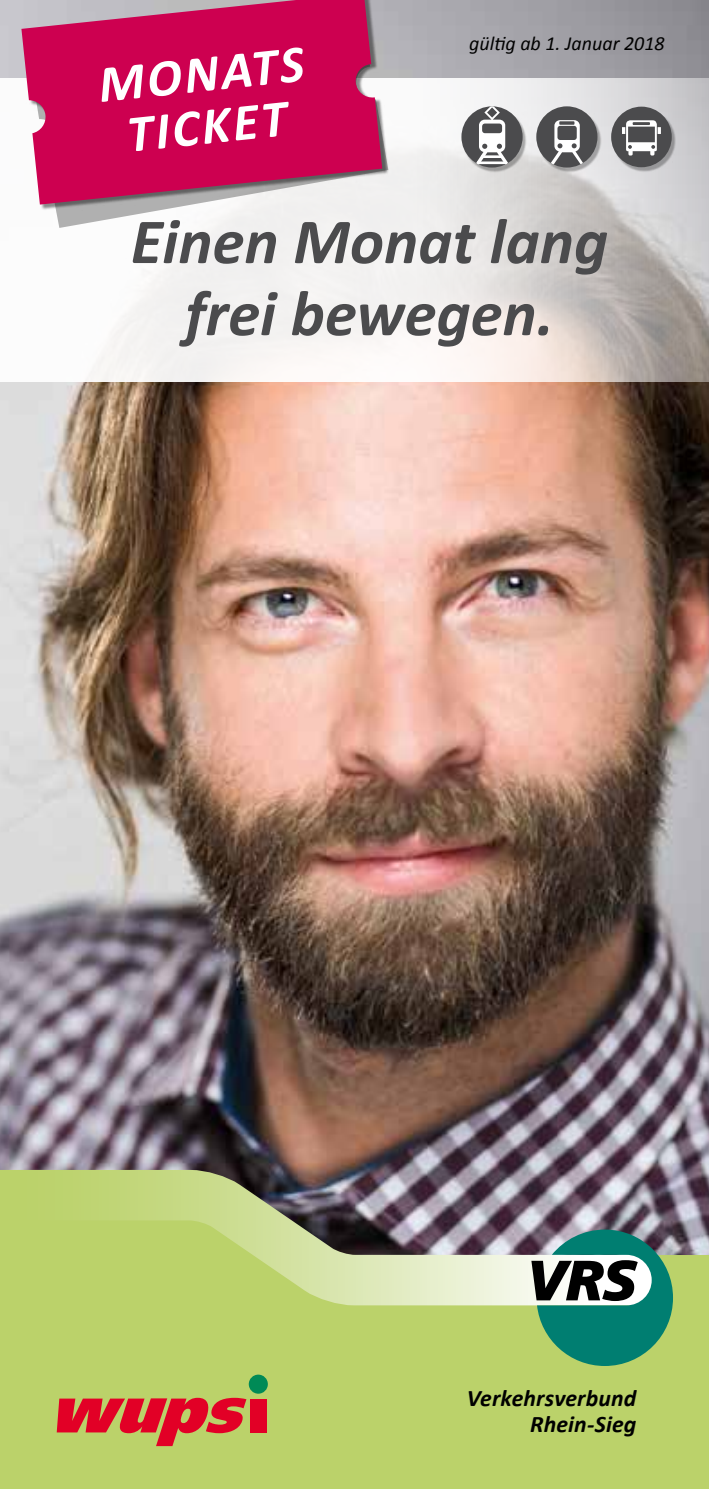
<style>
.page{position:relative;width:709px;height:1489px;background:#fff}
.page>*{position:absolute;margin:0;border:0;box-sizing:border-box;transform-origin:0 0}
.t1{font:italic 700 64.75px/72px "Calibri";color:#4b4b4d;text-align:center}
.t2{font:italic 700 52.5px/52.5px "Calibri";color:#fff;text-align:center}
.t3{font:italic 700 23.75px/26.2px "Calibri";letter-spacing:.005em;color:#000;text-align:right}
.t4{font:italic 20px "Calibri";color:#000}
</style>
<div class="page">
<img style="left:0;top:0;width:709px;height:1203px">
<svg style="left:0;top:78px;width:709px;height:303px"></svg>
<div style="left:0;top:1203px;width:709px;height:285px;background:#bbd26a"></div>
<svg style="left:0;top:1129px;width:705px;height:201px;background:#a0a47b"></svg>
<svg style="left:531px;top:1229px;width:142px;height:136px;background:#4e8c79"></svg>
<svg style="left:29px;top:210px;width:359px;height:18px;fill:#f2f1f0"></svg>
<div style="left:23px;top:0;width:366px;height:210px;background:#000;opacity:.45"></div>
<svg style="left:21px;top:0;width:361px;height:204px;background:#cb2566"></svg>
<div style="left:462px;top:109px;width:214px;height:63px;background:#000;opacity:.3"></div>
<div style="left:536px;top:106px;width:61px;height:61px;background:#4b4b4d;border-radius:50%"></div>
<svg style="left:549px;top:120px;width:35px;height:47px"></svg>
<div style="left:461px;top:106px;width:61px;height:61px;background:#4b4b4d;border-radius:50%"></div>
<svg style="left:474px;top:106px;width:36px;height:60px"></svg>
<div style="left:611px;top:107px;width:60px;height:60px;background:#4b4b4d;border-radius:50%"></div>
<svg style="left:622px;top:120px;width:39px;height:35px"></svg>
<svg style="left:57px;top:1397px;width:189px;height:48px;background:#d05b43"></svg>
<div style="left:250px;top:1398px;width:16px;height:34px;background:#e20026"></div>
<div style="left:249px;top:1374px;width:19px;height:19px;background:#008a56;border-radius:50%"></div>
<p class="t2" style="left:96px;top:59px;width:208px;rotate:-6deg">MONATS<br>TICKET</p>
<p class="t4" style="left:469px;top:30px;width:197px">gültig ab 1. Januar 2018</p>
<p class="t1" style="left:131px;top:206px;width:479px">Einen Monat lang frei bewegen.</p>
<p class="t3" style="left:467px;top:1384px;width:171px">Verkehrsverbund<br>Rhein-Sieg</p>
</div>
